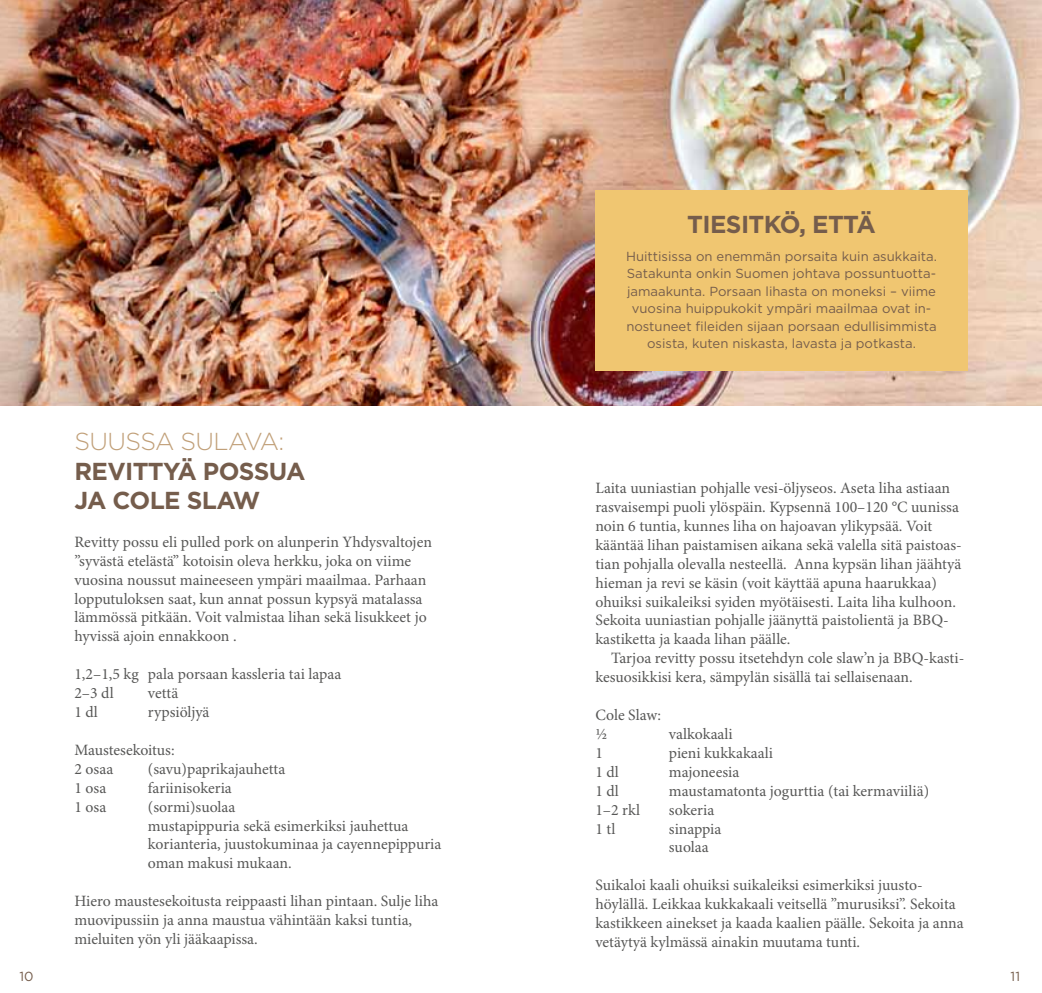
<style>
.page{position:relative;width:1042px;height:993px;background:#fff}
.page>*{position:absolute;margin:0;border:0;box-sizing:border-box;transform-origin:0 0}
.t1{font:700 24.5px/29.4px "Gotham";letter-spacing:-.025em;color:#755d4c}
.t2{font:300 24.5px "Gotham";letter-spacing:-.025em;color:#c1a079}
.t3{font:15.75px/18.9px "Minion Pro";color:#575756}
.t4{font:13.12px/17.5px "Gotham";color:#755d4c;text-align:center}
</style>
<div class="page">
<img style="left:0;top:0;width:1042px;height:405px">
<div style="left:595px;top:190px;width:372px;height:180px;background:#f0c671"></div>
<h1 class="t2" style="left:74px;top:426px;width:211px">SUUSSA SULAVA:</h1>
<h1 class="t1" style="left:74px;top:456px;width:232px">REVITTYÄ POSSUA<br>JA COLE SLAW</h1>
<p class="t3" style="left:74px;top:533px;width:359px">Revitty possu eli pulled pork on alunperin Yhdysvaltojen ”syvästä etelästä” kotoisin oleva herkku, joka on viime vuosina noussut maineeseen ympäri maailmaa. Parhaan lopputuloksen saat, kun annat possun kypsyä matalassa lämmössä pitkään. Voit valmistaa lihan sekä lisukkeet jo hyvissä ajoin ennakkoon .</p>
<p class="t3" style="left:74px;top:665px;width:268px">1,2–1,5 kg pala porsaan kassleria tai lapaa<br>2–3 dl</p>
<p class="t3" style="left:148px;top:684px;width:32px">vettä</p>
<p class="t3" style="left:74px;top:703px;width:25px">1 dl</p>
<p class="t3" style="left:148px;top:703px;width:63px">rypsiöljyä</p>
<p class="t3" style="left:74px;top:740px;width:102px">Maustesekoitus:<br>2 osaa</p>
<p class="t3" style="left:148px;top:759px;width:139px">(savu)paprikajauhetta</p>
<p class="t3" style="left:74px;top:778px;width:33px">1 osa</p>
<p class="t3" style="left:148px;top:778px;width:85px">fariinisokeria</p>
<p class="t3" style="left:74px;top:797px;width:33px">1 osa</p>
<p class="t3" style="left:148px;top:797px;width:295px">(sormi)suolaa<br>mustapippuria sekä esimerkiksi jauhettua korianteria, juustokuminaa ja cayennepippuria oman makusi mukaan.</p>
<p class="t3" style="left:74px;top:892px;width:365px">Hiero maustesekoitusta reippaasti lihan pintaan. Sulje liha muovipussiin ja anna maustua vähintään kaksi tuntia, mieluiten yön yli jääkaapissa.</p>
<h1 class="t1" style="left:687px;top:209px;width:190px">TIESITKÖ, ETTÄ</h1>
<p class="t4" style="left:626px;top:247px;width:312px">Huittisissa on enemmän porsaita kuin asukkaita.<br>Satakunta onkin Suomen johtava possuntuotta&shy;jamaakunta. Porsaan lihasta on moneksi – viime vuosina huippukokit ympäri maailmaa ovat in&shy;nostuneet fileiden sijaan porsaan edullisimmista osista, kuten niskasta, lavasta ja potkasta.</p>
<p class="t3" style="left:595px;top:479px;width:368px">Laita uuniastian pohjalle vesi-öljyseos. Aseta liha astiaan rasvaisempi puoli ylöspäin. Kypsennä 100–120 °C uunissa noin 6 tuntia, kunnes liha on hajoavan ylikypsää. Voit kääntää lihan paistamisen aikana sekä valella sitä paistoas&shy;tian pohjalla olevalla nesteellä. Anna kypsän lihan jäähtyä hieman ja revi se käsin (voit käyttää apuna haarukkaa) ohuiksi suikaleiksi syiden myötäisesti. Laita liha kulhoon.<br>Sekoita uuniastian pohjalle jäänyttä paistolientä ja BBQ&shy;kastiketta ja kaada lihan päälle.</p>
<p class="t3" style="left:595px;top:649px;width:370px;text-indent:16px">Tarjoa revitty possu itsetehdyn cole slaw’n ja BBQ-kasti&shy;kesuosikkisi kera, sämpylän sisällä tai sellaisenaan.</p>
<p class="t3" style="left:595px;top:706px;width:67px">Cole Slaw: ½</p>
<p class="t3" style="left:669px;top:724px;width:65px">valkokaali</p>
<p class="t3" style="left:595px;top:743px;width:9px">1</p>
<p class="t3" style="left:669px;top:743px;width:106px">pieni kukkakaali</p>
<p class="t3" style="left:595px;top:762px;width:25px">1 dl</p>
<p class="t3" style="left:669px;top:762px;width:72px">majoneesia</p>
<p class="t3" style="left:595px;top:781px;width:25px">1 dl</p>
<p class="t3" style="left:669px;top:781px;width:262px">maustamatonta jogurttia (tai kermaviiliä)</p>
<p class="t3" style="left:595px;top:800px;width:46px">1–2 rkl</p>
<p class="t3" style="left:669px;top:800px;width:47px">sokeria</p>
<p class="t3" style="left:595px;top:819px;width:22px">1 tl</p>
<p class="t3" style="left:669px;top:819px;width:54px">sinappia suolaa</p>
<p class="t3" style="left:595px;top:876px;width:370px">Suikaloi kaali ohuiksi suikaleiksi esimerkiksi juusto&shy;höylällä. Leikkaa kukkakaali veitsellä ”murusiksi”. Sekoita kastikkeen ainekset ja kaada kaalien päälle. Sekoita ja anna vetäytyä kylmässä ainakin muutama tunti.</p>
<p class="t4" style="left:20px;top:967px;width:16px">10</p>
<p class="t4" style="left:1010px;top:967px;width:11px">11</p>
</div>
